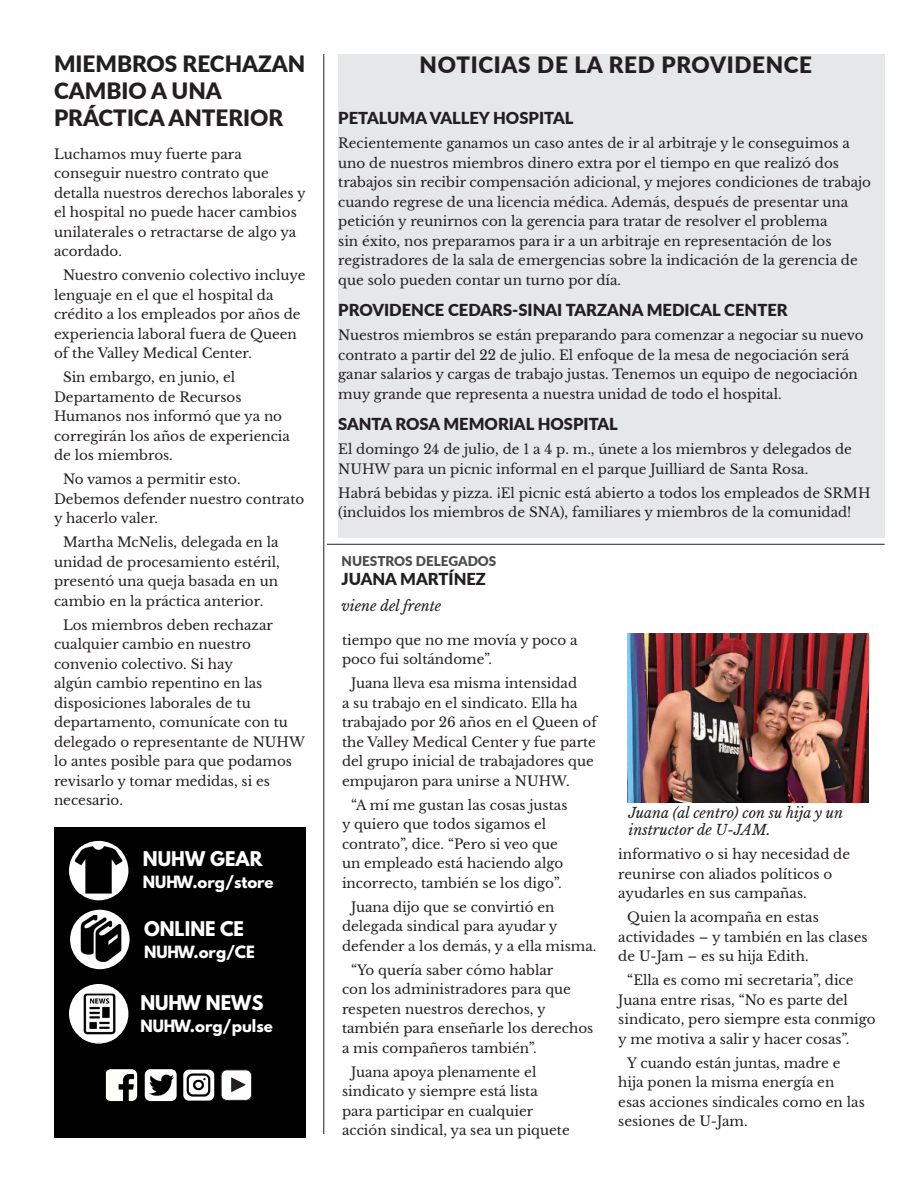
<style>
.page{position:relative;width:918px;height:1188px;background:#fff}
.page>*{position:absolute;margin:0;border:0;box-sizing:border-box;transform-origin:0 0}
.t1{font:900 22.5px/27px "Lato";color:#231f20}
.t2{font:900 22.5px "Lato";letter-spacing:.03em;color:#231f20}
.t3{font:700 18px "League Spartan";color:#fff}
.t4{font:900 16.5px "Lato";color:#231f20}
.t5{font:700 15px "League Spartan";color:#fff}
.t6{font:italic 14.25px/17.1px "Libre Baskerville";color:#231f20}
.t7{font:13.5px/19.5px "Libre Baskerville";color:#231f20}
.t8{font:900 13.5px "Lato";color:#4b4c4d}
</style>
<div class="page">
<div style="left:54px;top:827px;width:252px;height:310px;background:#000"></div>
<hr style="left:323px;top:54px;width:1px;height:1080px;background:#231f20">
<div style="left:70px;top:910px;width:60px;height:59px;background:#fff;border-radius:50%"></div>
<img style="left:77px;top:915px;width:47px;height:47px">
<div style="left:69px;top:984px;width:59px;height:59px;background:#fff;border-radius:50%"></div>
<img style="left:82px;top:994px;width:35px;height:49px">
<div style="left:69px;top:841px;width:59px;height:59px;background:#fff;border-radius:50%"></div>
<img style="left:75px;top:846px;width:47px;height:48px">
<img style="left:106px;top:1069px;width:31px;height:32px">
<div style="left:145px;top:1069px;width:32px;height:32px;background:#fff;border-radius:6px"></div>
<img style="left:149px;top:1074px;width:25px;height:22px">
<img style="left:183px;top:1070px;width:31px;height:31px">
<img style="left:221px;top:1070px;width:30px;height:29px">
<div style="left:221px;top:1070px;width:31px;height:31px;border:1px solid #231f20;border-radius:6px"></div>
<hr style="left:327px;top:544px;width:558px;height:1px;background:#231f20">
<img style="left:627px;top:633px;width:241px;height:170px">
<div style="left:338px;top:54px;width:547px;height:483px;background:#e6e7e9"></div>
<p class="t1" style="left:54px;top:49px;width:253px">MIEMBROS RECHAZAN<br>CAMBIO A UNA<br>PRÁCTICA ANTERIOR</p>
<p class="t7" style="left:54px;top:144px;width:253px">Luchamos muy fuerte para conseguir nuestro contrato que detalla nuestros derechos laborales y el hospital no puede hacer cambios unilaterales o retractarse de algo ya acordado.</p>
<p class="t7" style="left:54px;top:266px;width:253px;text-indent:9px">Nuestro convenio colectivo incluye lenguaje en el que el hospital da crédito a los empleados por años de experiencia laboral fuera de Queen of the Valley Medical Center.</p>
<p class="t7" style="left:54px;top:368px;width:238px;text-indent:9px">Sin embargo, en junio, el<br>Departamento de Recursos<br>Humanos nos informó que ya no corregirán los años de experiencia de los miembros.</p>
<p class="t7" style="left:54px;top:470px;width:252px;text-indent:9px">No vamos a permitir esto.<br>Debemos defender nuestro contrato y hacerlo valer.</p>
<p class="t7" style="left:54px;top:533px;width:227px;text-indent:9px">Martha McNelis, delegada en la unidad de procesamiento estéril, presentó una queja basada en un cambio en la práctica anterior.</p>
<p class="t7" style="left:54px;top:615px;width:252px;text-indent:9px">Los miembros deben rechazar cualquier cambio en nuestro convenio colectivo. Si hay<br>algún cambio repentino en las disposiciones laborales de tu departamento, comunícate con tu delegado o representante de NUHW lo antes posible para que podamos revisarlo y tomar medidas, si es necesario.</p>
<p class="t3" style="left:143px;top:844px;width:121px">NUHW GEAR</p>
<p class="t5" style="left:143px;top:870px;width:132px">NUHW.org/store</p>
<p class="t3" style="left:144px;top:914px;width:102px">ONLINE CE</p>
<p class="t5" style="left:144px;top:940px;width:112px">NUHW.org/CE</p>
<p class="t3" style="left:140px;top:988px;width:125px">NUHW NEWS</p>
<p class="t5" style="left:140px;top:1014px;width:134px">NUHW.org/pulse</p>
<p class="t2" style="left:420px;top:48px;width:394px">NOTICIAS DE LA RED PROVIDENCE</p>
<p class="t4" style="left:338px;top:106px;width:237px">PETALUMA VALLEY HOSPITAL</p>
<p class="t7" style="left:338px;top:134px;width:534px">Recientemente ganamos un caso antes de ir al arbitraje y le conseguimos a uno de nuestros miembros dinero extra por el tiempo en que realizó dos trabajos sin recibir compensación adicional, y mejores condiciones de trabajo cuando regrese de una licencia médica. Además, después de presentar una petición y reunirnos con la gerencia para tratar de resolver el problema<br>sin éxito, nos preparamos para ir a un arbitraje en representación de los registradores de la sala de emergencias sobre la indicación de la gerencia de que solo pueden contar un turno por día.</p>
<p class="t4" style="left:338px;top:298px;width:451px">PROVIDENCE CEDARS-SINAI TARZANA MEDICAL CENTER</p>
<p class="t7" style="left:338px;top:326px;width:527px">Nuestros miembros se están preparando para comenzar a negociar su nuevo contrato a partir del 22 de julio. El enfoque de la mesa de negociación será ganar salarios y cargas de trabajo justas. Tenemos un equipo de negociación muy grande que representa a nuestra unidad de todo el hospital.</p>
<p class="t4" style="left:338px;top:412px;width:281px">SANTA ROSA MEMORIAL HOSPITAL</p>
<p class="t7" style="left:338px;top:440px;width:515px">El domingo 24 de julio, de 1 a 4 p. m., únete a los miembros y delegados de<br>NUHW para un picnic informal en el parque Juilliard de Santa Rosa.</p>
<p class="t7" style="left:338px;top:483px;width:534px">Habrá bebidas y pizza. ¡El picnic está abierto a todos los empleados de SRMH (incluidos los miembros de SNA), familiares y miembros de la comunidad!</p>
<p class="t8" style="left:342px;top:550px;width:156px">NUESTROS DELEGADOS</p>
<p class="t4" style="left:342px;top:567px;width:146px">JUANA MARTÍNEZ</p>
<p class="t6" style="left:342px;top:598px;width:101px">viene del frente</p>
<p class="t7" style="left:342px;top:630px;width:237px">tiempo que no me movía y poco a poco fui soltándome”.</p>
<p class="t7" style="left:342px;top:674px;width:256px;text-indent:9px">Juana lleva esa misma intensidad<br>a su trabajo en el sindicato. Ella ha trabajado por 26 años en el Queen of the Valley Medical Center y fue parte del grupo inicial de trabajadores que empujaron para unirse a NUHW.</p>
<p class="t7" style="left:342px;top:795px;width:227px;text-indent:9px">“A mí me gustan las cosas justas y quiero que todos sigamos el contrato”, dice. “Pero si veo que un empleado está haciendo algo incorrecto, también se los digo”.</p>
<p class="t7" style="left:342px;top:897px;width:256px;text-indent:9px">Juana dijo que se convirtió en delegada sindical para ayudar y defender a los demás, y a ella misma.</p>
<p class="t7" style="left:342px;top:960px;width:253px;text-indent:9px">“Yo quería saber cómo hablar<br>con los administradores para que respeten nuestros derechos, y también para enseñarle los derechos a mis compañeros también”.</p>
<p class="t7" style="left:342px;top:1062px;width:229px;text-indent:9px">Juana apoya plenamente el sindicato y siempre está lista para participar en cualquier acción sindical, ya sea un piquete</p>
<p class="t6" style="left:628px;top:804px;width:216px">Juana (al centro) con su hija y un instructor de U-JAM.</p>
<p class="t7" style="left:618px;top:845px;width:233px">informativo o si hay necesidad de reunirse con aliados políticos o ayudarles en sus campañas.</p>
<p class="t7" style="left:618px;top:908px;width:251px;text-indent:9px">Quien la acompaña en estas actividades – y también en las clases de U-Jam – es su hija Edith.</p>
<p class="t7" style="left:618px;top:971px;width:259px;text-indent:9px">“Ella es como mi secretaria”, dice Juana entre risas, “No es parte del sindicato, pero siempre esta conmigo y me motiva a salir y hacer cosas”.</p>
<p class="t7" style="left:618px;top:1053px;width:248px;text-indent:9px">Y cuando están juntas, madre e hija ponen la misma energía en esas acciones sindicales como en las sesiones de U-Jam.</p>
</div>
